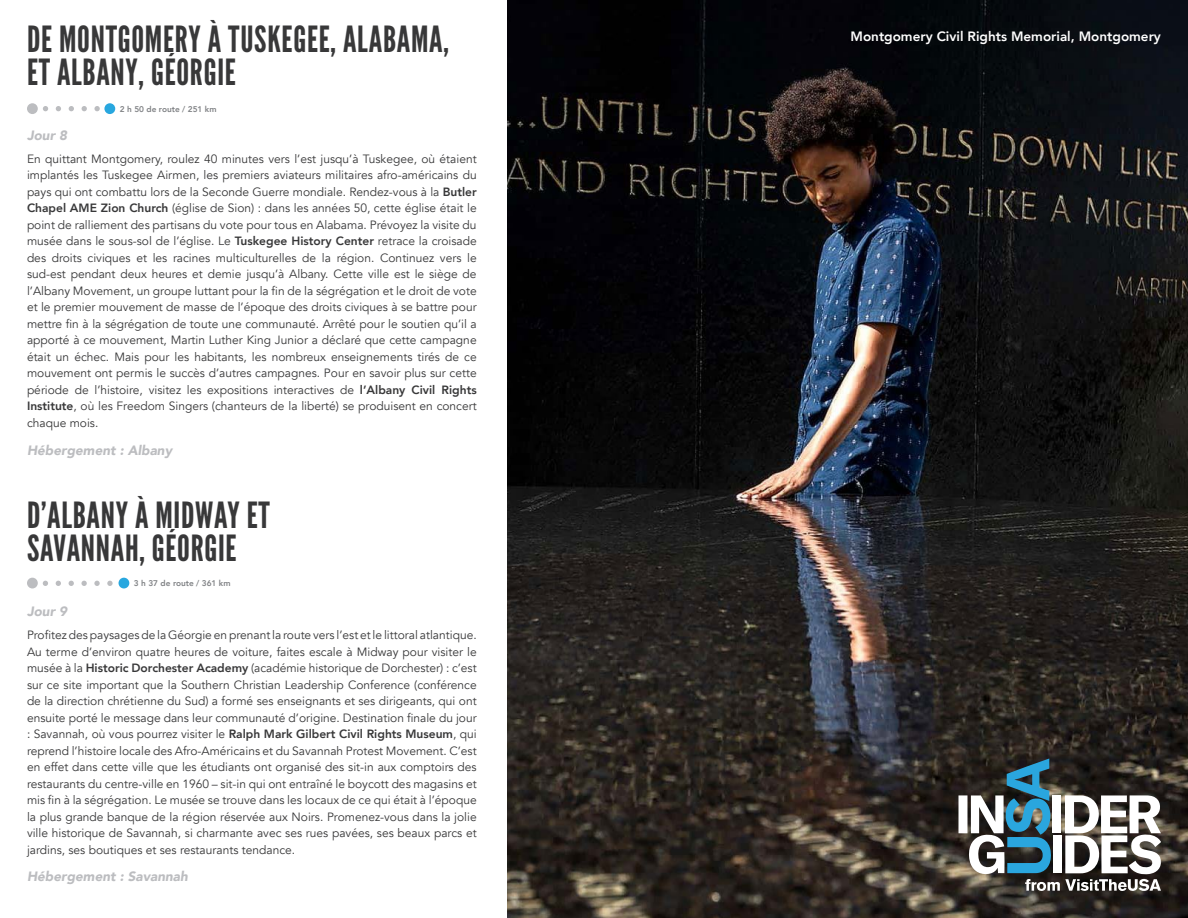
<style>
.page{position:relative;width:1188px;height:918px;background:#fff}
.page>*{position:absolute;margin:0;border:0;box-sizing:border-box;transform-origin:0 0}
.Section_Title_no_lin{font:36px/33px "League Gothic";letter-spacing:.02em;color:#383839}
.Accommodation{font:italic 900 13.5px "Avenir";color:#bcbdc0}
.Photo_Caption{font:800 13.5px "Avenir";color:#fff}
.t1{font:12px/16.5px "Avenir";color:#383839;text-align:justify}
.t2{font:800 8.25px "Avenir";color:#808285}
.s1{font-weight:800}
</style>
<div class="page">
<img style="left:508px;top:0;width:680px;height:918px">
<svg style="left:959px;top:759px;width:202px;height:132px"></svg>
<svg style="left:43px;top:106px;width:57px;height:5px"></svg>
<div style="left:27px;top:103px;width:11px;height:11px;background:#bcbdc0;border-radius:50%"></div>
<div style="left:104px;top:103px;width:11px;height:11px;background:#28a7df;border-radius:50%"></div>
<svg style="left:43px;top:581px;width:77px;height:5px"></svg>
<div style="left:27px;top:578px;width:11px;height:10px;background:#bcbdc0;border-radius:50%"></div>
<div style="left:119px;top:578px;width:10px;height:10px;background:#28a7df;border-radius:50%"></div>
<p class="Section_Title_no_lin" style="left:27px;top:23px;width:423px">DE MONTGOMERY À TUSKEGEE, ALABAMA,<br>ET ALBANY, GÉORGIE</p>
<p class="t2" style="left:120px;top:102px;width:98px">2 h 50 de route / 251 km</p>
<p class="Accommodation" style="left:27px;top:124px;width:42px">Jour 8</p>
<p class="t1" style="left:27px;top:151px;width:451px">En quittant Montgomery, roulez 40 minutes vers l’est jusqu’à Tuskegee, où étaient implantés les Tuskegee Airmen, les premiers aviateurs militaires afro-américains du pays qui ont combattu lors de la Seconde Guerre mondiale. Rendez-vous à la <span class="s1">Butler Chapel AME Zion Church</span> (église de Sion) : dans les années 50, cette église était le point de ralliement des partisans du vote pour tous en Alabama. Prévoyez la visite du musée dans le sous-sol de l’église. Le <span class="s1">Tuskegee History Center</span> retrace la croisade des droits civiques et les racines multiculturelles de la région. Continuez vers le sud-est pendant deux heures et demie jusqu’à Albany. Cette ville est le siège de l’Albany Movement, un groupe luttant pour la fin de la ségrégation et le droit de vote et le premier mouvement de masse de l’époque des droits civiques à se battre pour mettre fin à la ségrégation de toute une communauté. Arrêté pour le soutien qu’il a apporté à ce mouvement, Martin Luther King Junior a déclaré que cette campagne était un échec. Mais pour les habitants, les nombreux enseignements tirés de ce mouvement ont permis le succès d’autres campagnes. Pour en savoir plus sur cette période de l’histoire, visitez les expositions interactives de <span class="s1">l’Albany Civil Rights Institute</span>, où les Freedom Singers (chanteurs de la liberté) se produisent en concert chaque mois.</p>
<p class="Accommodation" style="left:27px;top:439px;width:147px">Hébergement : Albany</p>
<p class="Section_Title_no_lin" style="left:27px;top:499px;width:244px">D’ALBANY À MIDWAY ET<br>SAVANNAH, GÉORGIE</p>
<p class="t2" style="left:134px;top:577px;width:98px">3 h 37 de route / 361 km</p>
<p class="Accommodation" style="left:27px;top:600px;width:42px">Jour 9</p>
<p class="t1" style="left:27px;top:627px;width:451px">Profitez des paysages de la Géorgie en prenant la route vers l’est et le littoral atlantique.<br>Au terme d’environ quatre heures de voiture, faites escale à Midway pour visiter le musée à la <span class="s1">Historic Dorchester Academy</span> (académie historique de Dorchester) : c’est sur ce site important que la Southern Christian Leadership Conference (conférence de la direction chrétienne du Sud) a formé ses enseignants et ses dirigeants, qui ont ensuite porté le message dans leur communauté d’origine. Destination finale du jour : Savannah, où vous pourrez visiter le <span class="s1">Ralph Mark Gilbert Civil Rights Museum</span>, qui reprend l’histoire locale des Afro-Américains et du Savannah Protest Movement. C’est en effet dans cette ville que les étudiants ont organisé des sit-in aux comptoirs des restaurants du centre-ville en 1960 – sit-in qui ont entraîné le boycott des magasins et mis fin à la ségrégation. Le musée se trouve dans les locaux de ce qui était à l’époque la plus grande banque de la région réservée aux Noirs. Promenez-vous dans la jolie ville historique de Savannah, si charmante avec ses rues pavées, ses beaux parcs et jardins, ses boutiques et ses restaurants tendance.</p>
<p class="Accommodation" style="left:27px;top:866px;width:162px">Hébergement : Savannah</p>
<p class="Photo_Caption" style="left:851px;top:25px;width:312px">Montgomery Civil Rights Memorial, Montgomery</p>
</div>
